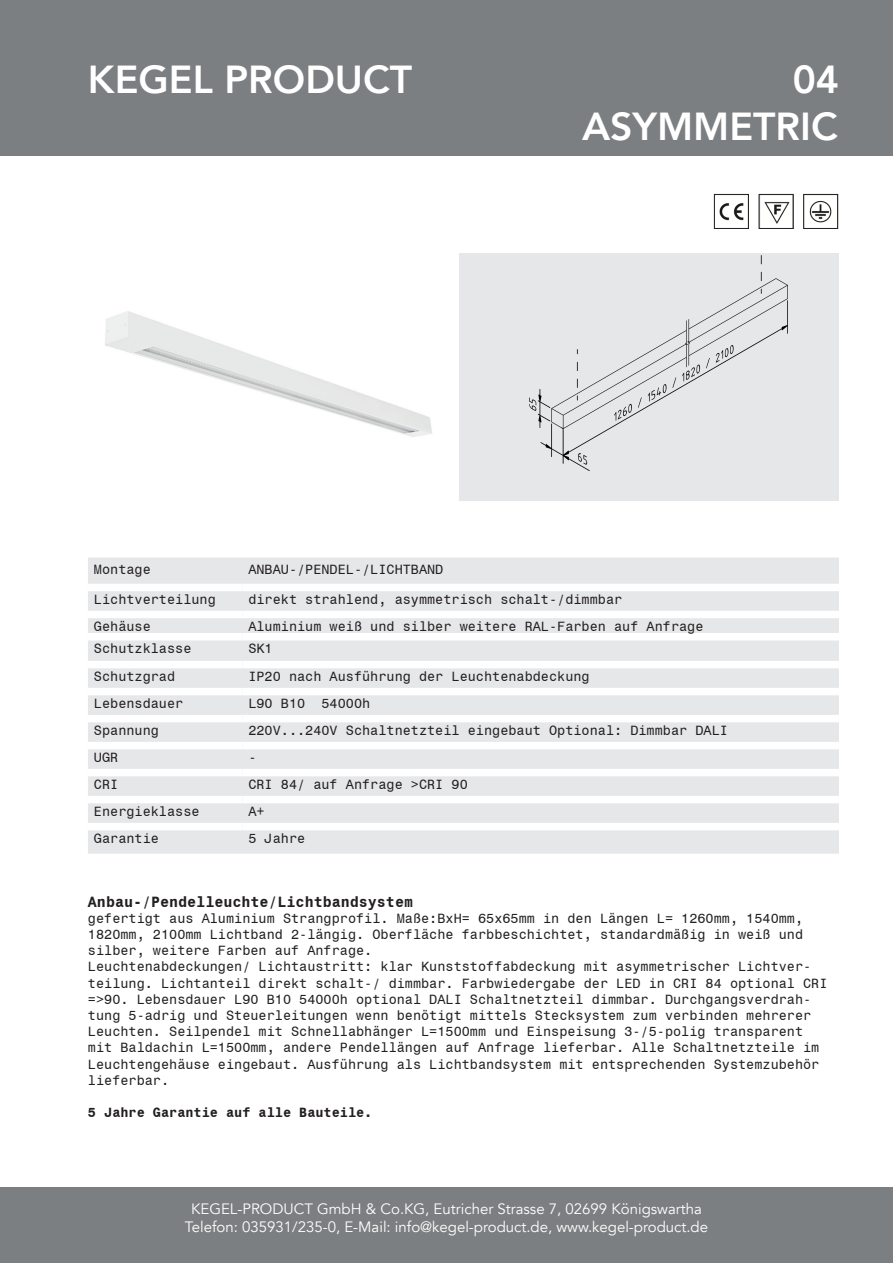
<style>
.page{position:relative;width:893px;height:1263px;background:#fff}
.page>*{position:absolute;margin:0;border:0;box-sizing:border-box;transform-origin:0 0}
.t1{font:800 39px "Avenir";color:#fff}
.t2{font:15px "Avenir";color:#fff}
.t3{font:700 15px "Monospace 821 BT";color:#231f20}
.t4{font:13.5px/16.2px "Monospace 821 BT";color:#231f20;text-align:justify}
.t5{font:700 13.5px "Monospace 821 BT";color:#231f20}
</style>
<div class="page">
<div style="left:0;top:0;width:893px;height:155px;background:#7c7f81"></div>
<div style="left:0;top:1187px;width:893px;height:76px;background:#7c7f81"></div>
<img style="left:105px;top:311px;width:327px;height:126px">
<div style="left:459px;top:253px;width:380px;height:248px;background:#e6e7e9"></div>
<img style="left:529px;top:255px;width:259px;height:216px">
<img style="left:809px;top:200px;width:23px;height:23px">
<div style="left:803px;top:194px;width:35px;height:35px;border:1px solid #231f20"></div>
<img style="left:719px;top:203px;width:25px;height:18px">
<div style="left:714px;top:194px;width:35px;height:35px;border:1px solid #231f20"></div>
<img style="left:764px;top:201px;width:26px;height:23px">
<div style="left:759px;top:194px;width:34px;height:35px;border:1px solid #231f20"></div>
<div style="left:88px;top:557px;width:751px;height:297px;background:#e6e7e9"></div>
<div style="left:88px;top:584px;width:154px;height:7px;background:#fff"></div>
<div style="left:242px;top:584px;width:597px;height:7px;background:#fff"></div>
<div style="left:88px;top:611px;width:154px;height:7px;background:#fff"></div>
<div style="left:242px;top:611px;width:597px;height:7px;background:#fff"></div>
<div style="left:88px;top:633px;width:154px;height:7px;background:#fff"></div>
<div style="left:242px;top:633px;width:597px;height:7px;background:#fff"></div>
<div style="left:88px;top:661px;width:154px;height:7px;background:#fff"></div>
<div style="left:242px;top:661px;width:597px;height:7px;background:#fff"></div>
<div style="left:88px;top:688px;width:154px;height:7px;background:#fff"></div>
<div style="left:242px;top:688px;width:597px;height:7px;background:#fff"></div>
<div style="left:88px;top:715px;width:154px;height:7px;background:#fff"></div>
<div style="left:242px;top:715px;width:597px;height:7px;background:#fff"></div>
<div style="left:88px;top:742px;width:154px;height:7px;background:#fff"></div>
<div style="left:242px;top:742px;width:597px;height:7px;background:#fff"></div>
<div style="left:88px;top:769px;width:154px;height:7px;background:#fff"></div>
<div style="left:242px;top:769px;width:597px;height:7px;background:#fff"></div>
<div style="left:88px;top:796px;width:154px;height:7px;background:#fff"></div>
<div style="left:242px;top:796px;width:597px;height:7px;background:#fff"></div>
<div style="left:88px;top:823px;width:154px;height:7px;background:#fff"></div>
<div style="left:242px;top:823px;width:597px;height:7px;background:#fff"></div>
<p class="t1" style="left:88px;top:49px;width:326px">KEGEL PRODUCT</p>
<p class="t1" style="left:793px;top:49px;width:48px">04</p>
<p class="t1" style="left:582px;top:96px;width:257px">ASYMMETRIC</p>
<p class="t4" style="left:94px;top:561px;width:58px">Montage</p>
<p class="t4" style="left:248px;top:561px;width:197px">ANBAU-/PENDEL-/LICHTBAND</p>
<p class="t4" style="left:94px;top:591px;width:123px">Lichtverteilung</p>
<p class="t4" style="left:248px;top:591px;width:375px">direkt strahlend, asymmetrisch schalt-/dimmbar</p>
<p class="t4" style="left:94px;top:618px;width:58px">Gehäuse</p>
<p class="t4" style="left:248px;top:618px;width:457px">Aluminium weiß und silber weitere RAL-Farben auf Anfrage</p>
<p class="t4" style="left:94px;top:640px;width:99px">Schutzklasse</p>
<p class="t4" style="left:248px;top:640px;width:26px">SK1</p>
<p class="t4" style="left:94px;top:668px;width:83px">Schutzgrad</p>
<p class="t4" style="left:248px;top:668px;width:343px">IP20 nach Ausführung der Leuchtenabdeckung</p>
<p class="t4" style="left:94px;top:695px;width:91px">Lebensdauer</p>
<p class="t4" style="left:248px;top:695px;width:123px">L90 B10 54000h</p>
<p class="t4" style="left:94px;top:722px;width:67px">Spannung</p>
<p class="t4" style="left:248px;top:722px;width:481px">220V...240V Schaltnetzteil eingebaut Optional: Dimmbar DALI</p>
<p class="t4" style="left:94px;top:749px;width:26px">UGR</p>
<p class="t4" style="left:248px;top:749px;width:10px">-</p>
<p class="t4" style="left:94px;top:776px;width:26px">CRI</p>
<p class="t4" style="left:248px;top:776px;width:221px">CRI 84/ auf Anfrage &gt;CRI 90</p>
<p class="t4" style="left:94px;top:803px;width:107px">Energieklasse</p>
<p class="t4" style="left:248px;top:803px;width:18px">A+</p>
<p class="t4" style="left:94px;top:830px;width:67px">Garantie</p>
<p class="t4" style="left:248px;top:830px;width:58px">5 Jahre</p>
<p class="t3" style="left:88px;top:892px;width:327px">Anbau-/Pendelleuchte/Lichtbandsystem</p>
<p class="t4" style="left:88px;top:910px;width:717px">gefertigt aus Aluminium Strangprofil. Maße:BxH= 65x65mm in den Längen L= 1260mm, 1540mm, 1820mm, 2100mm Lichtband 2-längig. Oberfläche farbbeschichtet, standardmäßig in weiß und silber, weitere Farben auf Anfrage.</p>
<p class="t4" style="left:88px;top:958px;width:741px;text-align:left">Leuchtenabdeckungen/ Lichtaustritt: klar Kunststoffabdeckung mit asymmetrischer Lichtver&shy;teilung. Lichtanteil direkt schalt-/ dimmbar. Farbwiedergabe der LED in CRI 84 optional CRI =&gt;90. Lebensdauer L90 B10 54000h optional DALI Schaltnetzteil dimmbar. Durchgangsverdrah&shy;tung 5-adrig und Steuerleitungen wenn benötigt mittels Stecksystem zum verbinden mehrerer Leuchten. Seilpendel mit Schnellabhänger L=1500mm und Einspeisung 3-/5-polig transparent mit Baldachin L=1500mm, andere Pendellängen auf Anfrage lieferbar. Alle Schaltnetzteile im Leuchtengehäuse eingebaut. Ausführung als Lichtbandsystem mit entsprechenden Systemzubehör lieferbar.</p>
<p class="t5" style="left:88px;top:1104px;width:286px">5 Jahre Garantie auf alle Bauteile.</p>
<p class="t2" style="left:191px;top:1200px;width:512px">KEGEL-PRODUCT GmbH &amp; Co.KG, Eutricher Strasse 7, 02699 Königswartha</p>
<p class="t2" style="left:185px;top:1218px;width:525px">Telefon: 035931/235-0, E-Mail: info@kegel-product.de, www.kegel-product.de</p>
</div>
